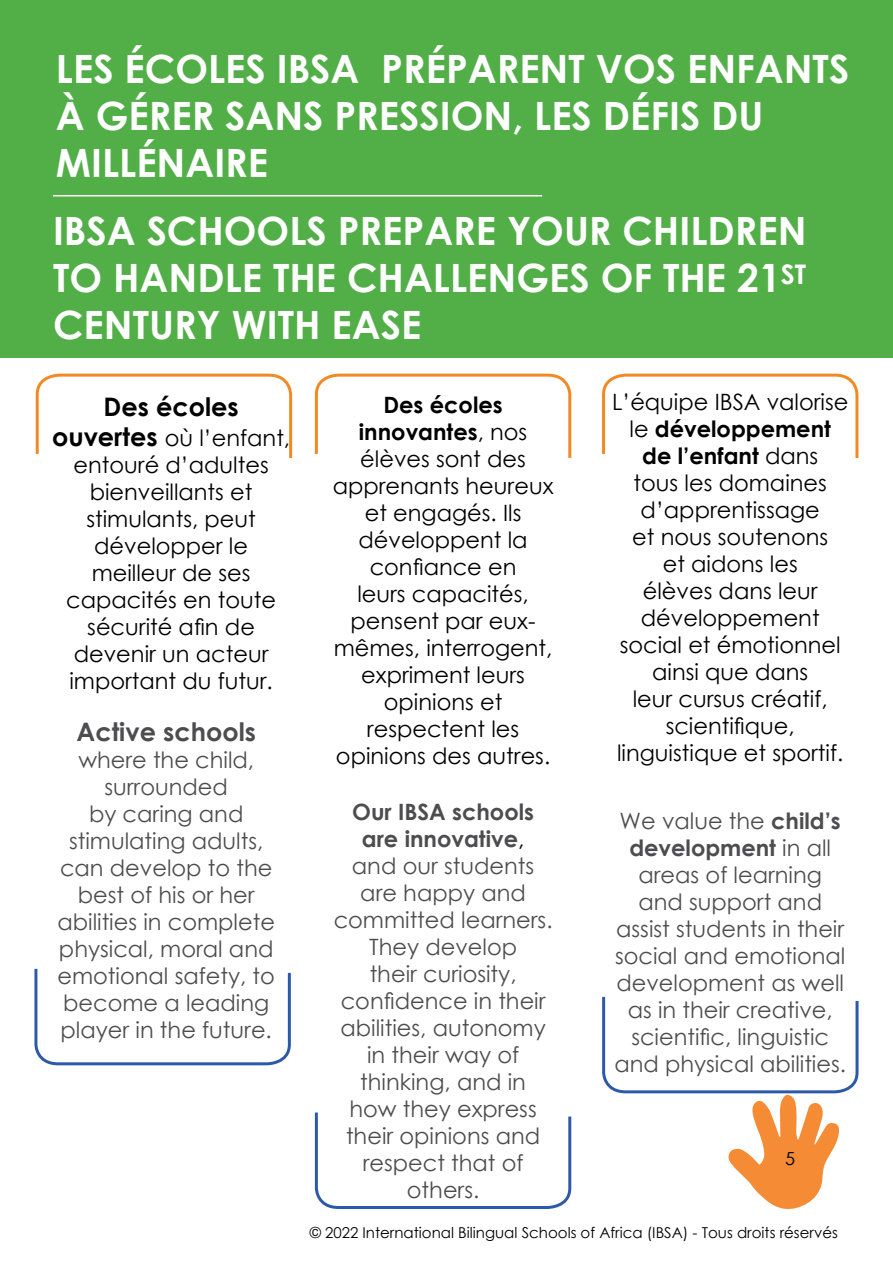
<style>
.page{position:relative;width:893px;height:1263px;background:#fff}
.page>*{position:absolute;margin:0;border:0;box-sizing:border-box;transform-origin:0 0}
.t1{font:700 39px/46.8px "Century Gothic";color:#fff}
.t2{font:700 25.5px "Century Gothic";color:#4d4d4f}
.t3{font:700 25.5px "Century Gothic";color:#000}
.t4{font:22.5px/27px "Century Gothic";color:#000;text-align:center}
.t5{font:22.5px/27px "Century Gothic";color:#4d4d4f;text-align:center}
.t6{font:18px "Century Gothic";color:#000}
.t7{font:15px "Century Gothic";color:#000}
.s1{font-weight:700;font-size:25.5px}
.s2{font-weight:700}
.s3{color:#000}
</style>
<div class="page">
<div style="left:0;top:0;width:893px;height:357px;background:#52af48"></div>
<svg style="left:34px;top:968px;width:257px;height:98px"></svg>
<svg style="left:35px;top:373px;width:258px;height:85px"></svg>
<hr style="left:53px;top:195px;width:489px;height:1px;background:#fff">
<svg style="left:602px;top:996px;width:257px;height:213px"></svg>
<svg style="left:602px;top:373px;width:257px;height:85px"></svg>
<svg style="left:314px;top:1112px;width:258px;height:97px"></svg>
<svg style="left:314px;top:373px;width:258px;height:85px"></svg>
<h1 class="t1" style="left:56px;top:44px;width:795px">LES ÉCOLES IBSA PRÉPARENT VOS ENFANTS<br>À GÉRER SANS PRESSION, LES DÉFIS DU<br>MILLÉNAIRE</h1>
<h1 class="t1" style="left:53px;top:206px;width:755px;text-align:justify">IBSA SCHOOLS PREPARE YOUR CHILDREN TO HANDLE THE CHALLENGES OF THE 21<sup>ST </sup>CENTURY WITH EASE</h1>
<p class="t3" style="left:104px;top:387px;width:137px">Des écoles</p>
<p class="t4" style="left:52px;top:424px;width:240px"><span class="s1">ouvertes</span> où l’enfant, entouré d’adultes bienveillants et stimulants, peut développer le meilleur de ses capacités en toute sécurité afin de devenir un acteur important du futur.</p>
<p class="t2" style="left:76px;top:713px;width:181px">Active schools</p>
<p class="t5" style="left:57px;top:746px;width:219px">where the child, surrounded<br>by caring and stimulating adults, can develop to the best of his or her abilities in complete physical, moral and emotional safety, to become a leading player in the future.</p>
<p class="t4" style="left:333px;top:391px;width:222px"><span class="s2">Des écoles innovantes</span>, nos élèves sont des apprenants heureux et engagés. Ils développent la confiance en<br>leurs capacités, pensent par eux&shy;mêmes, interrogent, expriment leurs opinions et respectent les opinions des autres.</p>
<p class="t5" style="left:334px;top:798px;width:220px"><span class="s2">Our IBSA schools are innovative</span><span class="s3">,<br></span>and our students are happy and committed learners.<br>They develop<br>their curiosity, confidence in their abilities, autonomy in their way of thinking, and in<br>how they express their opinions and respect that of others.</p>
<p class="t4" style="left:612px;top:388px;width:238px">L’équipe IBSA valorise le <span class="s2">développement<br>de l’enfant</span> dans<br>tous les domaines d’apprentissage<br>et nous soutenons<br>et aidons les<br>élèves dans leur développement social et émotionnel ainsi que dans<br>leur cursus créatif, scientifique, linguistique et sportif.</p>
<p class="t5" style="left:614px;top:807px;width:233px">We value the <span class="s2">child’s development</span> in all areas of learning and support and assist students in their social and emotional development as well as in their creative, scientific, linguistic and physical abilities.</p>
<p class="t6" style="left:785px;top:1146px;width:11px">5</p>
<p class="t7" style="left:310px;top:1222px;width:530px">© 2022 International Bilingual Schools of Africa (IBSA) - Tous droits réservés</p>
</div>
